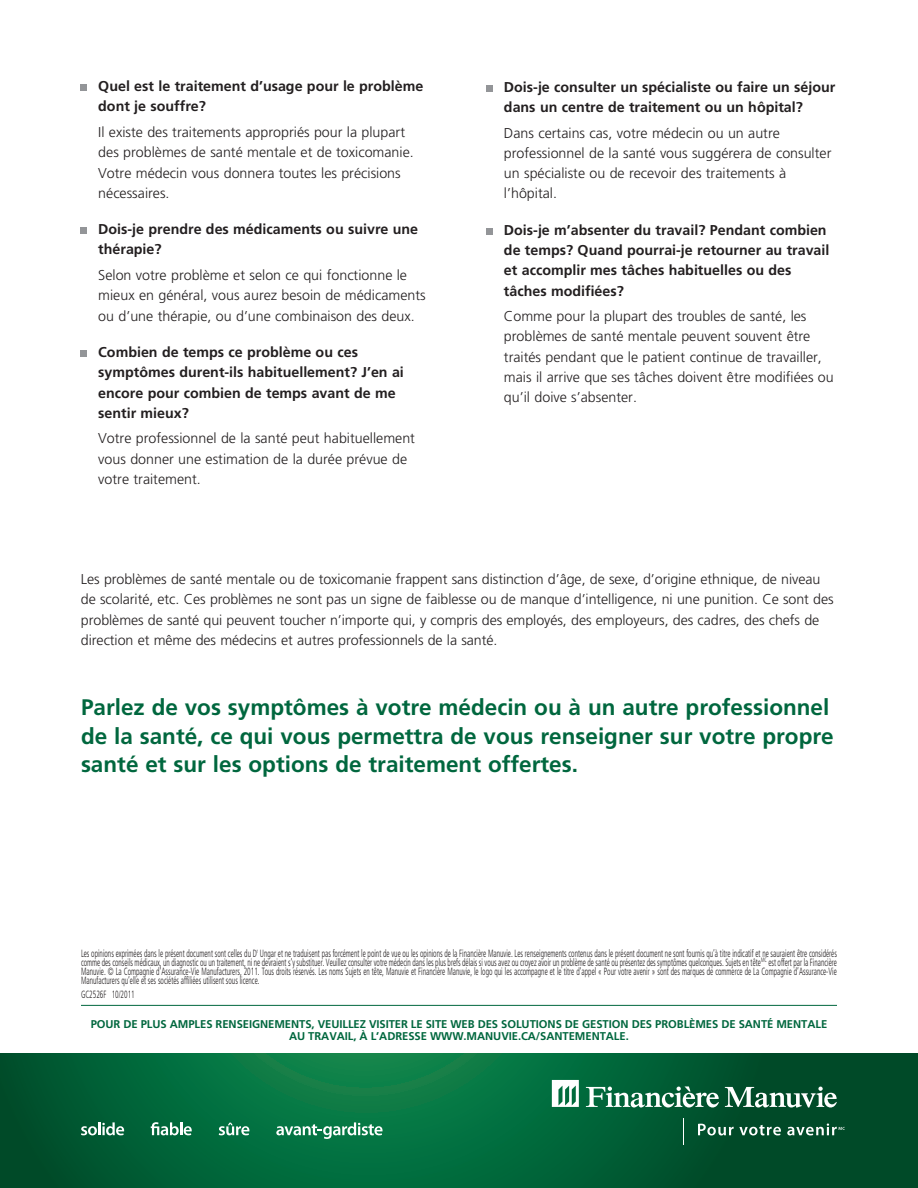
<style>
.page{position:relative;width:918px;height:1188px;background:#fff}
.page>*{position:absolute;margin:0;border:0;box-sizing:border-box;transform-origin:0 0}
.t1{font:700 22.5px/28.5px "Frutiger";color:#00673e}
.t2{font:300 14.25px/20.2px "Frutiger";color:#231f20}
.t3{font:700 14.25px/20.2px "Frutiger";color:#231f20}
.t4{font:700 11.25px/12px "Frutiger";letter-spacing:-.005em;color:#00673e;text-align:center}
.t5{font:300 condensed 10.5px/9px "Frutiger";color:#231f20;text-align:justify;scale:.7 1}
</style>
<div class="page">
<svg style="left:0;top:1053px;width:918px;height:135px;background:#026137"></svg>
<svg style="left:81px;top:1122px;width:43px;height:13px"></svg>
<svg style="left:151px;top:1122px;width:41px;height:13px"></svg>
<svg style="left:219px;top:1123px;width:30px;height:12px"></svg>
<svg style="left:276px;top:1122px;width:107px;height:17px"></svg>
<svg style="left:552px;top:1080px;width:27px;height:27px"></svg>
<svg style="left:586px;top:1086px;width:133px;height:21px"></svg>
<svg style="left:725px;top:1087px;width:112px;height:20px"></svg>
<svg style="left:683px;top:1118px;width:1px;height:27px"></svg>
<svg style="left:698px;top:1124px;width:83px;height:11px"></svg>
<svg style="left:787px;top:1123px;width:58px;height:12px"></svg>
<div style="left:80px;top:84px;width:7px;height:7px;background:#939598"></div>
<div style="left:80px;top:227px;width:7px;height:7px;background:#939598"></div>
<div style="left:80px;top:350px;width:7px;height:7px;background:#939598"></div>
<div style="left:486px;top:85px;width:7px;height:7px;background:#939598"></div>
<div style="left:486px;top:228px;width:7px;height:7px;background:#939598"></div>
<hr style="left:81px;top:1005px;width:756px;height:1px;background:#00673e">
<p class="t3" style="left:98px;top:76px;width:327px">Quel est le traitement d’usage pour le problème dont je souffre?</p>
<p class="t2" style="left:98px;top:122px;width:317px">Il existe des traitements appropriés pour la plupart des problèmes de santé mentale et de toxicomanie.<br>Votre médecin vous donnera toutes les précisions nécessaires.</p>
<p class="t3" style="left:98px;top:219px;width:321px">Dois-je prendre des médicaments ou suivre une thérapie?</p>
<p class="t2" style="left:98px;top:265px;width:329px">Selon votre problème et selon ce qui fonctionne le mieux en général, vous aurez besoin de médicaments ou d’une thérapie, ou d’une combinaison des deux.</p>
<p class="t3" style="left:98px;top:342px;width:307px">Combien de temps ce problème ou ces symptômes durent-ils habituellement? J’en ai encore pour combien de temps avant de me sentir mieux?</p>
<p class="t2" style="left:98px;top:429px;width:318px">Votre professionnel de la santé peut habituellement vous donner une estimation de la durée prévue de votre traitement.</p>
<p class="t3" style="left:504px;top:77px;width:333px">Dois-je consulter un spécialiste ou faire un séjour dans un centre de traitement ou un hôpital?</p>
<p class="t2" style="left:504px;top:123px;width:329px">Dans certains cas, votre médecin ou un autre professionnel de la santé vous suggérera de consulter un spécialiste ou de recevoir des traitements à l’hôpital.</p>
<p class="t3" style="left:504px;top:220px;width:327px">Dois-je m’absenter du travail? Pendant combien de temps? Quand pourrai-je retourner au travail et accomplir mes tâches habituelles ou des tâches modifiées?</p>
<p class="t2" style="left:504px;top:306px;width:331px">Comme pour la plupart des troubles de santé, les problèmes de santé mentale peuvent souvent être traités pendant que le patient continue de travailler, mais il arrive que ses tâches doivent être modifiées ou qu’il doive s’absenter.</p>
<p class="t2" style="left:81px;top:569px;width:754px">Les problèmes de santé mentale ou de toxicomanie frappent sans distinction d’âge, de sexe, d’origine ethnique, de niveau de scolarité, etc. Ces problèmes ne sont pas un signe de faiblesse ou de manque d’intelligence, ni une punition. Ce sont des problèmes de santé qui peuvent toucher n’importe qui, y compris des employés, des employeurs, des cadres, des chefs de direction et même des médecins et autres professionnels de la santé.</p>
<h1 class="t1" style="left:81px;top:693px;width:754px">Parlez de vos symptômes à votre médecin ou à un autre professionnel de la santé, ce qui vous permettra de vous renseigner sur votre propre santé et sur les options de traitement offertes.</h1>
<p class="t5" style="left:81px;top:949px;width:1082px">Les opinions exprimées dans le présent document sont celles du D<sup>r</sup> Ungar et ne traduisent pas forcément le point de vue ou les opinions de la Financière Manuvie. Les renseignements contenus dans le présent document ne sont fournis qu’à titre indicatif et ne sauraient être considérés comme des conseils médicaux, un diagnostic ou un traitement, ni ne devraient s’y substituer. Veuillez consulter votre médecin dans les plus brefs délais si vous avez ou croyez avoir un problème de santé ou présentez des symptômes quelconques. Sujets en tête<sup>MC</sup> est offert par la Financière Manuvie. © La Compagnie d’Assurance-Vie Manufacturers, 2011. Tous droits réservés. Les noms Sujets en tête, Manuvie et Financière Manuvie, le logo qui les accompagne et le titre d’appel « Pour votre avenir » sont des marques de commerce de La Compagnie d’Assurance-Vie Manufacturers qu’elle et ses sociétés affiliées utilisent sous licence.</p>
<p class="t5" style="left:81px;top:990px;width:78px">GC2526F 10/2011</p>
<p class="t4" style="left:91px;top:1018px;width:738px">POUR DE PLUS AMPLES RENSEIGNEMENTS, VEUILLEZ VISITER LE SITE WEB DES SOLUTIONS DE GESTION DES PROBLÈMES DE SANTÉ MENTALE<br>AU TRAVAIL, À L’ADRESSE WWW.MANUVIE.CA/SANTEMENTALE.</p>
</div>
